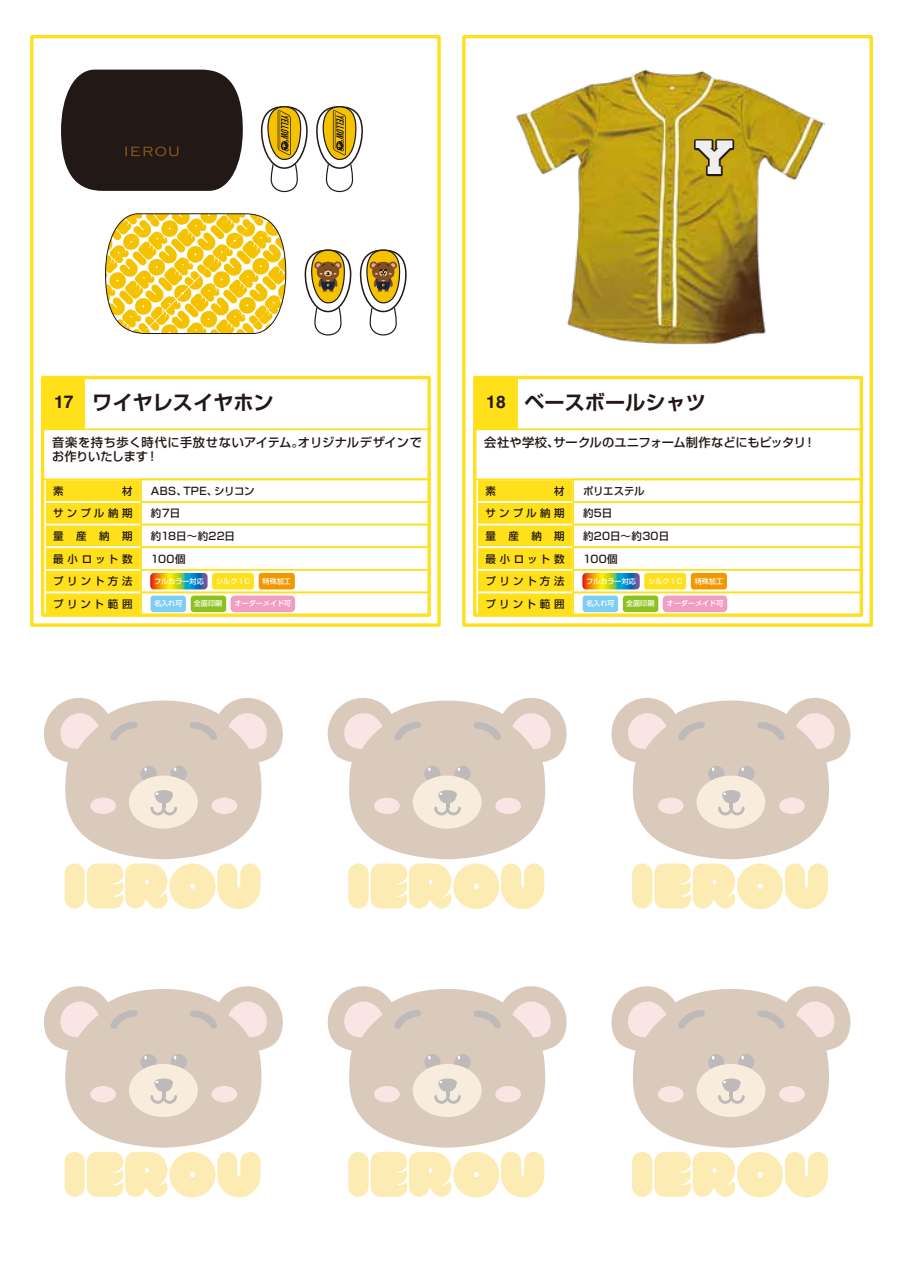
<style>
.page{position:relative;width:903px;height:1275px;background:#fff}
.page>*{position:absolute;margin:0;border:0;box-sizing:border-box;transform-origin:0 0}
.t1{font:40.25px "Collegiate Black FLF";color:#efefef}
.t2{font:700 20.12px "Shin Go Pro De";color:#221815}
.t3{font:500 12.25px/14px "Shin Go Pro";letter-spacing:.005em;color:#221815}
.t4{font:500 10.5px "Shin Go Pro";letter-spacing:.27em;color:#221815}
.t5{font:500 10.5px "Shin Go Pro";letter-spacing:.035em;color:#221815}
.t6{font:500 10.5px "Shin Go Pro";letter-spacing:-.005em;color:#221815}
.t7{font:500 10.5px "Shin Go Pro";letter-spacing:.025em;color:#221815}
.t8{font:500 7.17px "Shin Go Pro";color:#fff}
.s1{font-family:"Helvetica";font-size:17.5px}
</style>
<div class="page">
<div style="left:30px;top:35px;width:411px;height:592px;border:3px solid #ffe01b"></div>
<div style="left:43px;top:377px;width:42px;height:52px;background:#ffe01b"></div>
<div style="left:44px;top:501px;width:98px;height:24px;background:#ffe01b"></div>
<div style="left:44px;top:524px;width:98px;height:24px;background:#ffe01b;border:2px solid #fff"></div>
<div style="left:44px;top:546px;width:98px;height:25px;background:#ffe01b;border:2px solid #fff"></div>
<div style="left:140px;top:501px;width:290px;height:24px;background:#fff"></div>
<div style="left:44px;top:478px;width:98px;height:25px;background:#ffe01b;border:2px solid #fff"></div>
<div style="left:140px;top:478px;width:290px;height:25px;background:#fff;border:2px solid #ffe01b"></div>
<div style="left:140px;top:524px;width:290px;height:24px;background:#fff;border:2px solid #ffe01b"></div>
<div style="left:140px;top:546px;width:290px;height:25px;background:#fff;border:2px solid #ffe01b"></div>
<div style="left:44px;top:569px;width:98px;height:24px;background:#ffe01b;border:2px solid #fff"></div>
<div style="left:44px;top:592px;width:98px;height:24px;background:#ffe01b;border:2px solid #fff"></div>
<div style="left:140px;top:569px;width:290px;height:24px;background:#fff;border:2px solid #ffe01b"></div>
<div style="left:140px;top:592px;width:290px;height:24px;background:#fff;border:2px solid #ffe01b"></div>
<div style="left:151px;top:596px;width:35px;height:16px;background:#7ecef4;border-radius:3px"></div>
<div style="left:191px;top:596px;width:35px;height:16px;background:#8cc220;border-radius:3px"></div>
<div style="left:231px;top:596px;width:64px;height:16px;background:#f19ec2;border-radius:4px"></div>
<div style="left:259px;top:573px;width:36px;height:16px;background:#f39700;border-radius:3px"></div>
<svg style="left:150px;top:573px;width:58px;height:16px"></svg>
<div style="left:212px;top:573px;width:42px;height:16px;background:#ffe01b;border-radius:3px"></div>
<div style="left:41px;top:376px;width:390px;height:241px;border:3px solid #ffe01b"></div>
<div style="left:42px;top:428px;width:388px;height:52px;border:2px solid #ffe01b"></div>
<svg style="left:61px;top:69px;width:182px;height:122px;background:#342b28"></svg>
<svg style="left:316px;top:106px;width:47px;height:87px"></svg>
<hr style="left:335px;top:112px;width:1px;height:37px;background:#221815">
<svg style="left:260px;top:106px;width:48px;height:87px"></svg>
<hr style="left:280px;top:112px;width:1px;height:37px;background:#221815">
<svg style="left:105px;top:213px;width:182px;height:121px"></svg>
<svg style="left:304px;top:249px;width:48px;height:87px"></svg>
<svg style="left:359px;top:249px;width:48px;height:87px"></svg>
<div style="left:462px;top:35px;width:411px;height:592px;border:3px solid #ffe01b"></div>
<div style="left:475px;top:377px;width:42px;height:52px;background:#ffe01b"></div>
<div style="left:476px;top:501px;width:98px;height:24px;background:#ffe01b"></div>
<div style="left:476px;top:524px;width:98px;height:24px;background:#ffe01b;border:2px solid #fff"></div>
<div style="left:476px;top:546px;width:98px;height:25px;background:#ffe01b;border:2px solid #fff"></div>
<div style="left:572px;top:501px;width:290px;height:24px;background:#fff"></div>
<div style="left:476px;top:478px;width:98px;height:25px;background:#ffe01b;border:2px solid #fff"></div>
<div style="left:572px;top:478px;width:290px;height:25px;background:#fff;border:2px solid #ffe01b"></div>
<div style="left:572px;top:524px;width:290px;height:24px;background:#fff;border:2px solid #ffe01b"></div>
<div style="left:572px;top:546px;width:290px;height:25px;background:#fff;border:2px solid #ffe01b"></div>
<div style="left:476px;top:569px;width:98px;height:24px;background:#ffe01b;border:2px solid #fff"></div>
<div style="left:476px;top:592px;width:98px;height:24px;background:#ffe01b;border:2px solid #fff"></div>
<div style="left:572px;top:569px;width:290px;height:24px;background:#fff;border:2px solid #ffe01b"></div>
<div style="left:572px;top:592px;width:290px;height:24px;background:#fff;border:2px solid #ffe01b"></div>
<div style="left:583px;top:596px;width:35px;height:16px;background:#7ecef4;border-radius:3px"></div>
<div style="left:623px;top:596px;width:35px;height:16px;background:#8cc220;border-radius:3px"></div>
<div style="left:663px;top:596px;width:64px;height:16px;background:#f19ec2;border-radius:4px"></div>
<div style="left:691px;top:573px;width:36px;height:16px;background:#f39700;border-radius:3px"></div>
<svg style="left:582px;top:573px;width:58px;height:16px"></svg>
<div style="left:644px;top:573px;width:42px;height:16px;background:#ffe01b;border-radius:3px"></div>
<div style="left:473px;top:376px;width:390px;height:241px;border:3px solid #ffe01b"></div>
<div style="left:474px;top:428px;width:388px;height:52px;border:2px solid #ffe01b"></div>
<img style="left:516px;top:69px;width:308px;height:276px">
<svg style="left:692px;top:137px;width:44px;height:41px;background:#927b11"></svg>
<svg style="left:44px;top:698px;width:239px;height:211px"></svg>
<svg style="left:328px;top:698px;width:239px;height:211px"></svg>
<svg style="left:611px;top:698px;width:239px;height:211px"></svg>
<svg style="left:44px;top:986px;width:239px;height:211px"></svg>
<svg style="left:328px;top:986px;width:239px;height:211px"></svg>
<svg style="left:611px;top:986px;width:239px;height:211px"></svg>
<h1 class="t1" style="left:696px;top:141px;width:40px">Y</h1>
<h2 class="t2" style="left:54px;top:386px;width:221px"><span class="s1">17</span> ワイヤレスイヤホン</h2>
<p class="t3" style="left:52px;top:434px;width:371px">音楽を持ち歩く時代に手放せないアイテム。オリジナルデザインでお作りいたします！</p>
<h2 class="t2" style="left:486px;top:386px;width:221px"><span class="s1">18</span> ベースボールシャツ</h2>
<p class="t3" style="left:484px;top:434px;width:333px">会社や学校、サークルのユニフォーム制作などにもピッタリ！</p>
<p class="t4" style="left:53px;top:482px;width:12px">素</p>
<p class="t4" style="left:122px;top:482px;width:12px">材</p>
<p class="t5" style="left:151px;top:482px;width:105px">ABS、TPE、シリコン</p>
<p class="t4" style="left:485px;top:482px;width:12px">素</p>
<p class="t4" style="left:554px;top:482px;width:12px">材</p>
<p class="t4" style="left:583px;top:482px;width:63px">ポリエステル</p>
<p class="t4" style="left:53px;top:505px;width:81px">サンプル納期</p>
<p class="t4" style="left:151px;top:505px;width:31px">約7日</p>
<p class="t4" style="left:485px;top:505px;width:81px">サンプル納期</p>
<p class="t4" style="left:583px;top:505px;width:31px">約5日</p>
<p class="t4" style="left:53px;top:527px;width:81px">量産納期</p>
<p class="t6" style="left:151px;top:527px;width:86px">約18日～約22日</p>
<p class="t4" style="left:485px;top:527px;width:81px">量産納期</p>
<p class="t7" style="left:583px;top:527px;width:88px">約20日～約30日</p>
<p class="t4" style="left:53px;top:550px;width:81px">最小ロット数</p>
<p class="t4" style="left:151px;top:550px;width:36px">100個</p>
<p class="t4" style="left:485px;top:550px;width:81px">最小ロット数</p>
<p class="t4" style="left:583px;top:550px;width:36px">100個</p>
<p class="t4" style="left:53px;top:573px;width:81px">プリント方法</p>
<p class="t8" style="left:154px;top:575px;width:51px">フルカラー対応</p>
<p class="t8" style="left:216px;top:575px;width:36px">シルク１C</p>
<p class="t8" style="left:263px;top:575px;width:30px">特殊加工</p>
<p class="t4" style="left:485px;top:573px;width:81px">プリント方法</p>
<p class="t8" style="left:586px;top:575px;width:51px">フルカラー対応</p>
<p class="t8" style="left:648px;top:575px;width:36px">シルク１C</p>
<p class="t8" style="left:695px;top:575px;width:30px">特殊加工</p>
<p class="t4" style="left:53px;top:595px;width:81px">プリント範囲</p>
<p class="t8" style="left:154px;top:598px;width:30px">名入れ可</p>
<p class="t8" style="left:194px;top:598px;width:30px">全面印刷</p>
<p class="t8" style="left:234px;top:598px;width:58px">オーダーメイド可</p>
<p class="t4" style="left:485px;top:595px;width:81px">プリント範囲</p>
<p class="t8" style="left:586px;top:598px;width:30px">名入れ可</p>
<p class="t8" style="left:626px;top:598px;width:30px">全面印刷</p>
<p class="t8" style="left:667px;top:598px;width:58px">オーダーメイド可</p>
</div>
